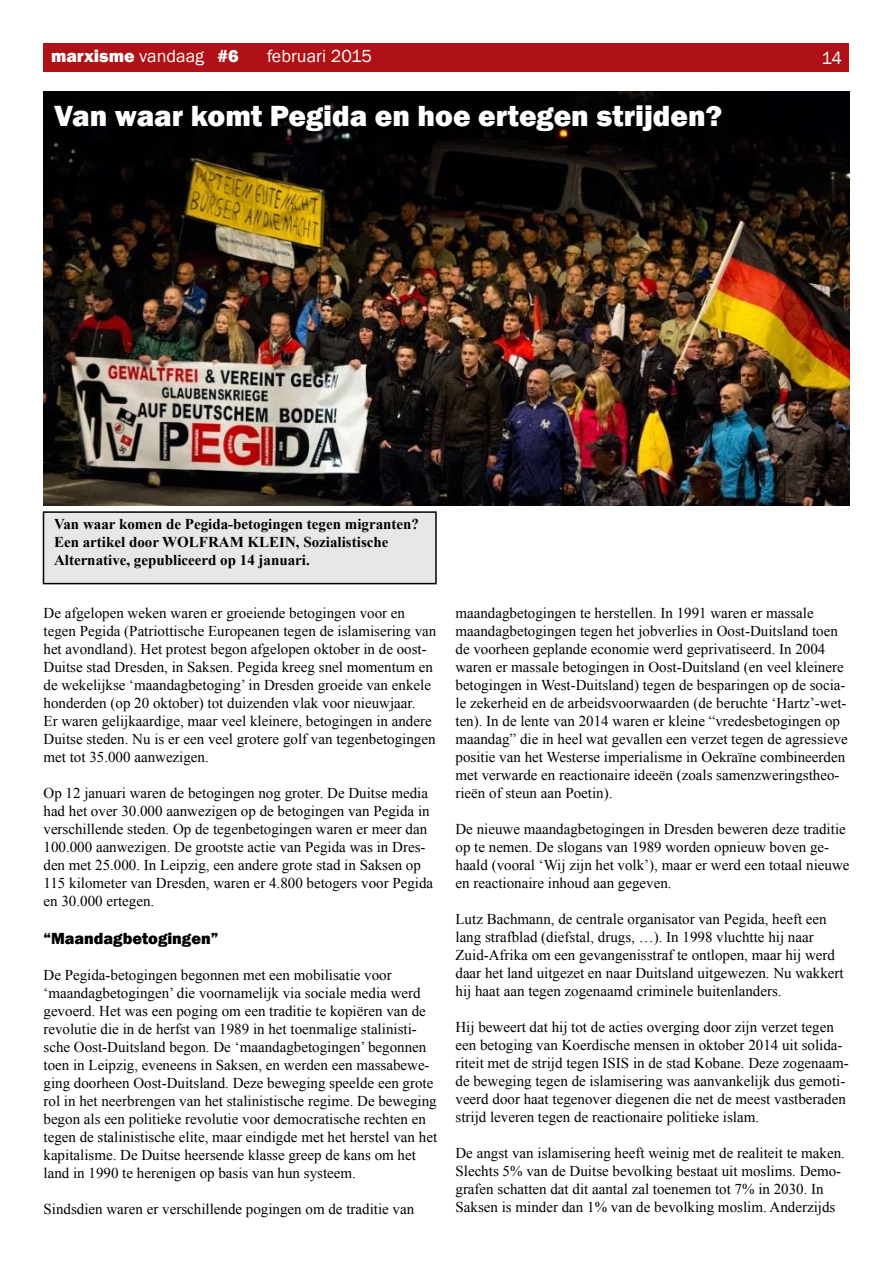
<style>
.page{position:relative;width:893px;height:1263px;background:#fff}
.page>*{position:absolute;margin:0;border:0;box-sizing:border-box;transform-origin:0 0}
.t1{font:800 30px "Franklin Gothic";color:#fff}
.t2{font:800 18px "Franklin Gothic";color:#fff}
.t3{font:18px "Franklin Gothic";color:#fff}
.t4{font:800 16.5px "Franklin Gothic";color:#000}
.t5{font:15px/18px "Times New Roman";color:#000}
.t6{font:700 15px/18px "Times New Roman";color:#000}
.s1{font-weight:400}
</style>
<div class="page">
<div style="left:44px;top:44px;width:805px;height:28px;background:#b01116"></div>
<div style="left:44px;top:512px;width:392px;height:72px;background:#e6e7e8"></div>
<div style="left:43px;top:511px;width:394px;height:73px;border:2px solid #000"></div>
<img style="left:44px;top:92px;width:805px;height:414px">
<p class="t2" style="left:51px;top:44px;width:189px">marxisme <span class="s1">vandaag</span> #6</p>
<p class="t3" style="left:267px;top:45px;width:107px">februari 2015</p>
<p class="t3" style="left:821px;top:46px;width:22px">14</p>
<h1 class="t1" style="left:54px;top:97px;width:670px">Van waar komt Pegida en hoe ertegen strijden?</h1>
<p class="t6" style="left:54px;top:515px;width:366px">Van waar komen de Pegida-betogingen tegen migranten?<br>Een artikel door Wolfram Klein, Sozialistische<br>Alternative, gepubliceerd op 14 januari.</p>
<p class="t5" style="left:44px;top:604px;width:394px">De afgelopen weken waren er groeiende betogingen voor en tegen Pegida (Patriottische Europeanen tegen de islamisering van het avondland). Het protest begon afgelopen oktober in de oost-Duitse stad Dresden, in Saksen. Pegida kreeg snel momentum en de wekelijkse ‘maandagbetoging’ in Dresden groeide van enkele honderden (op 20 oktober) tot duizenden vlak voor nieuwjaar.<br>Er waren gelijkaardige, maar veel kleinere, betogingen in andere Duitse steden. Nu is er een veel grotere golf van tegenbetogingen met tot 35.000 aanwezigen.</p>
<p class="t5" style="left:44px;top:784px;width:391px">Op 12 januari waren de betogingen nog groter. De Duitse media had het over 30.000 aanwezigen op de betogingen van Pegida in verschillende steden. Op de tegenbetogingen waren er meer dan 100.000 aanwezigen. De grootste actie van Pegida was in Dres&shy;den met 25.000. In Leipzig, een andere grote stad in Saksen op 115 kilometer van Dresden, waren er 4.800 betogers voor Pegida en 30.000 ertegen.</p>
<p class="t4" style="left:44px;top:927px;width:176px">“Maandagbetogingen”</p>
<p class="t5" style="left:44px;top:965px;width:395px">De Pegida-betogingen begonnen met een mobilisatie voor ‘maandagbetogingen’ die voornamelijk via sociale media werd gevoerd. Het was een poging om een traditie te kopiëren van de revolutie die in de herfst van 1989 in het toenmalige stalinisti&shy;sche Oost-Duitsland begon. De ‘maandagbetogingen’ begonnen toen in Leipzig, eveneens in Saksen, en werden een massabewe&shy;ging doorheen Oost-Duitsland. Deze beweging speelde een grote rol in het neerbrengen van het stalinistische regime. De beweging begon als een politieke revolutie voor democratische rechten en tegen de stalinistische elite, maar eindigde met het herstel van het kapitalisme. De Duitse heersende klasse greep de kans om het land in 1990 te herenigen op basis van hun systeem.</p>
<p class="t5" style="left:44px;top:1199px;width:372px">Sindsdien waren er verschillende pogingen om de traditie van</p>
<p class="t5" style="left:455px;top:604px;width:394px">maandagbetogingen te herstellen. In 1991 waren er massale maandagbetogingen tegen het jobverlies in Oost-Duitsland toen de voorheen geplande economie werd geprivatiseerd. In 2004 waren er massale betogingen in Oost-Duitsland (en veel kleinere betogingen in West-Duitsland) tegen de besparingen op de socia&shy;le zekerheid en de arbeidsvoorwaarden (de beruchte ‘Hartz’-wet&shy;ten). In de lente van 2014 waren er kleine “vredesbetogingen op maandag” die in heel wat gevallen een verzet tegen de agressieve positie van het Westerse imperialisme in Oekraïne combineerden met verwarde en reactionaire ideeën (zoals samenzweringstheo&shy;rieën of steun aan Poetin).</p>
<p class="t5" style="left:455px;top:820px;width:395px">De nieuwe maandagbetogingen in Dresden beweren deze traditie op te nemen. De slogans van 1989 worden opnieuw boven ge&shy;haald (vooral ‘Wij zijn het volk’), maar er werd een totaal nieuwe en reactionaire inhoud aan gegeven.</p>
<p class="t5" style="left:455px;top:910px;width:390px">Lutz Bachmann, de centrale organisator van Pegida, heeft een lang strafblad (diefstal, drugs, …). In 1998 vluchtte hij naar Zuid-Afrika om een gevangenisstraf te ontlopen, maar hij werd daar het land uitgezet en naar Duitsland uitgewezen. Nu wakkert hij haat aan tegen zogenaamd criminele buitenlanders.</p>
<p class="t5" style="left:455px;top:1018px;width:395px">Hij beweert dat hij tot de acties overging door zijn verzet tegen een betoging van Koerdische mensen in oktober 2014 uit solida&shy;riteit met de strijd tegen ISIS in de stad Kobane. Deze zogenaam&shy;de beweging tegen de islamisering was aanvankelijk dus gemoti&shy;veerd door haat tegenover diegenen die net de meest vastberaden strijd leveren tegen de reactionaire politieke islam.</p>
<p class="t5" style="left:455px;top:1144px;width:391px">De angst van islamisering heeft weinig met de realiteit te maken.<br>Slechts 5% van de Duitse bevolking bestaat uit moslims. Demo&shy;grafen schatten dat dit aantal zal toenemen tot 7% in 2030. In Saksen is minder dan 1% van de bevolking moslim. Anderzijds</p>
</div>
